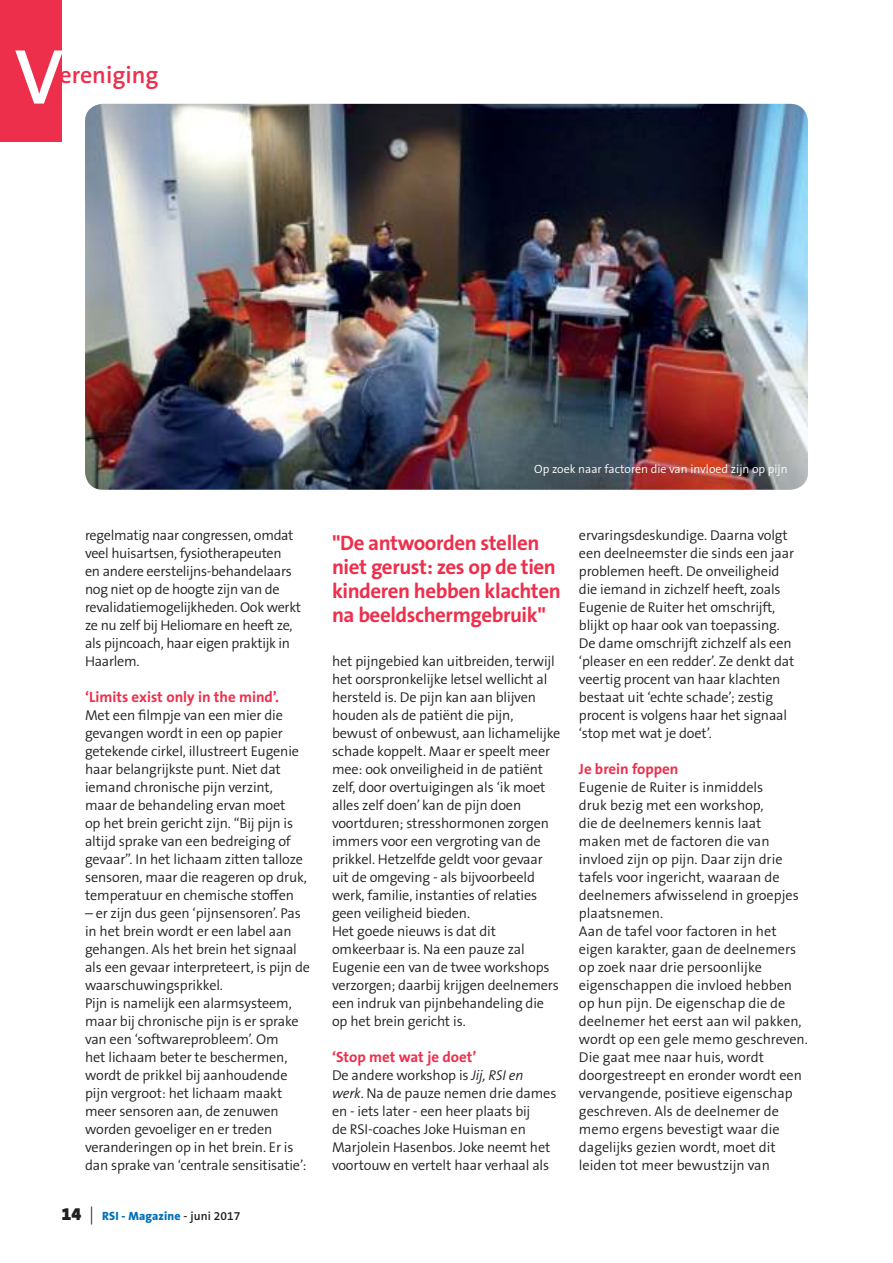
<style>
.page{position:relative;width:893px;height:1263px;background:#fff}
.page>*{position:absolute;margin:0;border:0;box-sizing:border-box;transform-origin:0 0}
.t1{font:600 78.6px "The Sans OT6";color:#fff}
.t2{font:600 24px "The Sans OT6";color:#ee2f4c}
.t3{font:700 21px/24px "The Sans OT7";letter-spacing:-.02em;color:#ee2f4c}
.t4{font:700 15px "The Sans OT7";color:#ee2f4c}
.t5{font:300 14.25px/18px "The Sans OT4";letter-spacing:-.01em;color:#221f1f}
.t6{font:300 12px "The Sans OT4";color:#fff}
.t7{font:800 12px "The Sans OT8";letter-spacing:.01em;color:#0070b9}
.s1{font-family:"The Sans OT9";font-weight:900;font-size:18px;color:#221f1f}
.s2{font-family:"The Sans OT3";font-weight:300;font-size:18px;color:#221f1f}
.s3{font-family:"The Sans OT6";font-weight:600;color:#221f1f}
.s4{font-style:italic}
</style>
<div class="page">
<div style="left:0;top:0;width:62px;height:142px;background:#ee2f4c"></div>
<img style="left:85px;top:104px;width:723px;height:386px">
<h1 class="t1" style="left:15px;top:42px;width:50px">V</h1>
<h2 class="t2" style="left:60px;top:65px;width:100px">ereniging</h2>
<p class="t5" style="left:85px;top:527px;width:218px">regelmatig naar congressen, omdat veel huisartsen, fysiotherapeuten<br>en andere eerstelijns-behandelaars nog niet op de hoogte zijn van de revalidatiemogelijkheden. Ook werkt ze nu zelf bij Heliomare en heeft ze, als pijncoach, haar eigen praktijk in<br>Haarlem.</p>
<p class="t4" style="left:85px;top:690px;width:196px">‘Limits exist only in the mind’.</p>
<p class="t5" style="left:85px;top:707px;width:223px">Met een filmpje van een mier die gevangen wordt in een op papier getekende cirkel, illustreert Eugenie haar belangrijkste punt. Niet dat iemand chronische pijn verzint, maar de behandeling ervan moet<br>op het brein gericht zijn. “Bij pijn is altijd sprake van een bedreiging of gevaar”. In het lichaam zitten talloze sensoren, maar die reageren op druk, temperatuur en chemische stoffen</p>
<p class="t5" style="left:85px;top:905px;width:226px">– er zijn dus geen ‘pijnsensoren’. Pas in het brein wordt er een label aan gehangen. Als het brein het signaal als een gevaar interpreteert, is pijn de waarschuwingsprikkel.<br>Pijn is namelijk een alarmsysteem, maar bij chronische pijn is er sprake van een ‘softwareprobleem’. Om<br>het lichaam beter te beschermen, wordt de prikkel bij aanhoudende pijn vergroot: het lichaam maakt meer sensoren aan, de zenuwen worden gevoeliger en er treden veranderingen op in het brein. Er is dan sprake van ‘centrale sensitisatie’:</p>
<p class="t7" style="left:62px;top:1210px;width:180px"><span class="s1">14</span> <span class="s2">|</span> RSI - Magazine <span class="s3">- juni 2017</span></p>
<p class="t6" style="left:534px;top:463px;width:255px">Op zoek naar factoren die van invloed zijn op pijn</p>
<h3 class="t3" style="left:332px;top:533px;width:230px">"De antwoorden stellen niet gerust: zes op de tien kinderen hebben klachten na beeldschermgebruik"</h3>
<p class="t5" style="left:332px;top:653px;width:230px">het pijngebied kan uitbreiden, terwijl het oorspronkelijke letsel wellicht al hersteld is. De pijn kan aan blijven houden als de patiënt die pijn, bewust of onbewust, aan lichamelijke schade koppelt. Maar er speelt meer mee: ook onveiligheid in de patiënt zelf, door overtuigingen als ‘ik moet alles zelf doen’ kan de pijn doen voortduren; stresshormonen zorgen immers voor een vergroting van de prikkel. Hetzelfde geldt voor gevaar uit de omgeving - als bijvoorbeeld werk, familie, instanties of relaties geen veiligheid bieden.<br>Het goede nieuws is dat dit omkeerbaar is. Na een pauze zal Eugenie een van de twee workshops verzorgen; daarbij krijgen deelnemers een indruk van pijnbehandeling die op het brein gericht is.</p>
<p class="t4" style="left:332px;top:1050px;width:146px">‘Stop met wat je doet’</p>
<p class="t5" style="left:332px;top:1067px;width:226px">De andere workshop is <span class="s4">Jij, RSI en werk</span>. Na de pauze nemen drie dames en - iets later - een heer plaats bij<br>de RSI-coaches Joke Huisman en Marjolein Hasenbos. Joke neemt het voortouw en vertelt haar verhaal als</p>
<p class="t5" style="left:579px;top:527px;width:217px">ervaringsdeskundige. Daarna volgt een deelneemster die sinds een jaar problemen heeft. De onveiligheid die iemand in zichzelf heeft, zoals Eugenie de Ruiter het omschrijft, blijkt op haar ook van toepassing.<br>De dame omschrijft zichzelf als een ‘pleaser en een redder’. Ze denkt dat veertig procent van haar klachten bestaat uit ‘echte schade’; zestig procent is volgens haar het signaal ‘stop met wat je doet’.</p>
<p class="t4" style="left:579px;top:762px;width:101px">Je brein foppen</p>
<p class="t5" style="left:579px;top:779px;width:230px">Eugenie de Ruiter is inmiddels<br>druk bezig met een workshop,<br>die de deelnemers kennis laat<br>maken met de factoren die van invloed zijn op pijn. Daar zijn drie tafels voor ingericht, waaraan de deelnemers afwisselend in groepjes plaatsnemen.<br>Aan de tafel voor factoren in het eigen karakter, gaan de deelnemers op zoek naar drie persoonlijke eigenschappen die invloed hebben op hun pijn. De eigenschap die de deelnemer het eerst aan wil pakken, wordt op een gele memo geschreven.<br>Die gaat mee naar huis, wordt doorgestreept en eronder wordt een vervangende, positieve eigenschap geschreven. Als de deelnemer de memo ergens bevestigt waar die dagelijks gezien wordt, moet dit leiden tot meer bewustzijn van</p>
</div>
